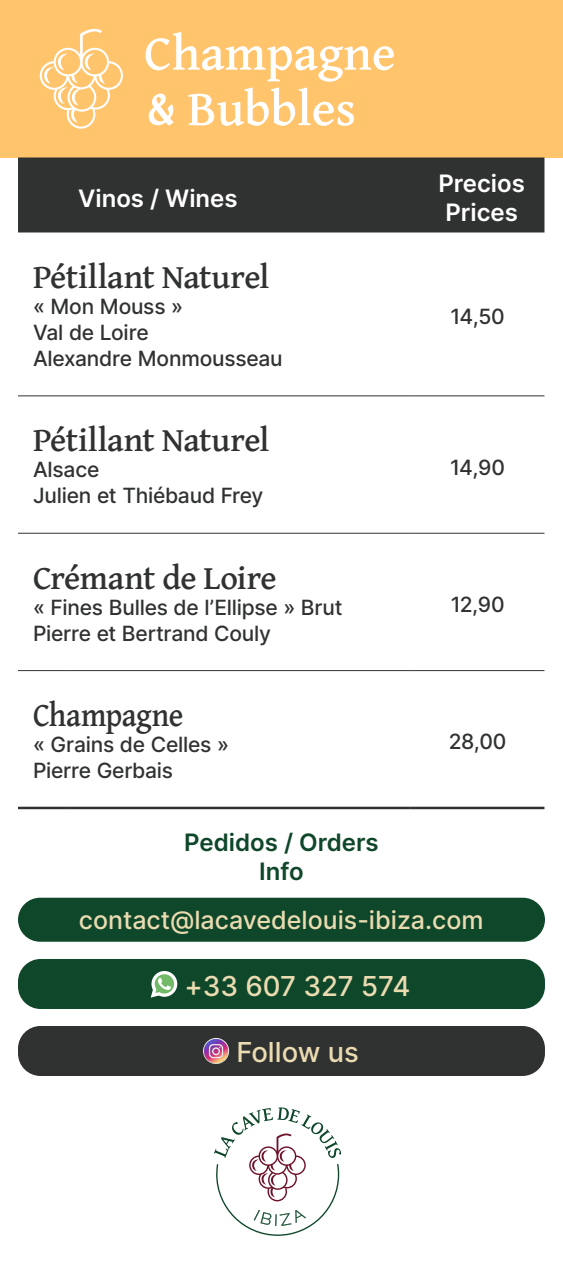
<style>
.page{position:relative;width:563px;height:1275px;background:#fff}
.page>*{position:absolute;margin:0;border:0;box-sizing:border-box;transform-origin:0 0}
.t1{font:500 50px/55.5px "David Libre";color:#fff}
.t2{font:500 34px "David Libre";letter-spacing:-.02em;color:#303131}
.t3{font:500 34px "David Libre";letter-spacing:-.02em;color:#303131;scale:.9 1}
.t4{font:500 27.5px "Inter";color:#ebdbb1}
.t5{font:500 25px "Inter";color:#ebdbb1}
.t6{font:600 24px/28.8px "Inter";color:#fff}
.t7{font:600 24px/28.8px "Inter";color:#0f472a;text-align:center}
.t8{font:500 21px/26px "Inter";letter-spacing:-.01em;color:#303131}
</style>
<div class="page">
<div style="left:0;top:0;width:562px;height:158px;background:#ffc46c"></div>
<svg style="left:40px;top:29px;width:83px;height:100px"></svg>
<div style="left:18px;top:158px;width:526px;height:74px;background:#303131"></div>
<hr style="left:18px;top:396px;width:50px;height:1px;background:#303131">
<hr style="left:68px;top:396px;width:342px;height:1px;background:#303131">
<hr style="left:18px;top:533px;width:50px;height:1px;background:#303131">
<hr style="left:68px;top:533px;width:342px;height:1px;background:#303131">
<hr style="left:410px;top:396px;width:134px;height:1px;background:#303131">
<hr style="left:410px;top:533px;width:134px;height:1px;background:#303131">
<hr style="left:18px;top:807px;width:50px;height:2px;background:#303131">
<hr style="left:68px;top:807px;width:342px;height:2px;background:#303131">
<hr style="left:410px;top:807px;width:134px;height:2px;background:#303131">
<hr style="left:18px;top:670px;width:50px;height:1px;background:#303131">
<hr style="left:68px;top:670px;width:342px;height:1px;background:#303131">
<hr style="left:410px;top:670px;width:134px;height:1px;background:#303131">
<div style="left:18px;top:898px;width:526px;height:44px;background:#0f472a;border-radius:22px"></div>
<div style="left:18px;top:959px;width:526px;height:50px;background:#0f472a;border-radius:22px"></div>
<svg style="left:150px;top:971px;width:28px;height:27px"></svg>
<div style="left:18px;top:1026px;width:526px;height:50px;background:#303131;border-radius:22px"></div>
<img style="left:203px;top:1038px;width:26px;height:26px">
<svg style="left:214px;top:1107px;width:127px;height:129px"></svg>
<h1 class="t1" style="left:144px;top:24px;width:253px">Champagne &amp; Bubbles</h1>
<p class="t6" style="left:78px;top:183px;width:161px">Vinos / Wines</p>
<p class="t6" style="left:438px;top:169px;width:88px">Precios<br>Prices</p>
<h2 class="t2" style="left:33px;top:251px;width:238px">Pétillant Naturel</h2>
<p class="t8" style="left:33px;top:293px;width:251px">« Mon Mouss »<br>Val de Loire<br>Alexandre Monmousseau</p>
<p class="t8" style="left:450px;top:303px;width:56px">14,50</p>
<h2 class="t2" style="left:33px;top:415px;width:238px">Pétillant Naturel</h2>
<p class="t8" style="left:33px;top:456px;width:232px">Alsace<br>Julien et Thiébaud Frey</p>
<p class="t8" style="left:450px;top:454px;width:56px">14,90</p>
<h2 class="t2" style="left:33px;top:552px;width:245px">Crémant de Loire</h2>
<p class="t8" style="left:33px;top:594px;width:311px">« Fines Bulles de l’Ellipse » Brut<br>Pierre et Bertrand Couly</p>
<p class="t8" style="left:450px;top:591px;width:55px">12,90</p>
<h2 class="t3" style="left:33px;top:690px;width:168px">Champagne</h2>
<p class="t8" style="left:33px;top:731px;width:197px">« Grains de Celles »<br>Pierre Gerbais</p>
<p class="t8" style="left:448px;top:728px;width:59px">28,00</p>
<p class="t7" style="left:184px;top:827px;width:196px">Pedidos / Orders<br>Info</p>
<p class="t5" style="left:79px;top:902px;width:406px">contact@lacavedelouis-ibiza.com</p>
<h3 class="t4" style="left:184px;top:966px;width:227px">+33 607 327 574</h3>
<h3 class="t4" style="left:236px;top:1032px;width:124px">Follow us</h3>
</div>
